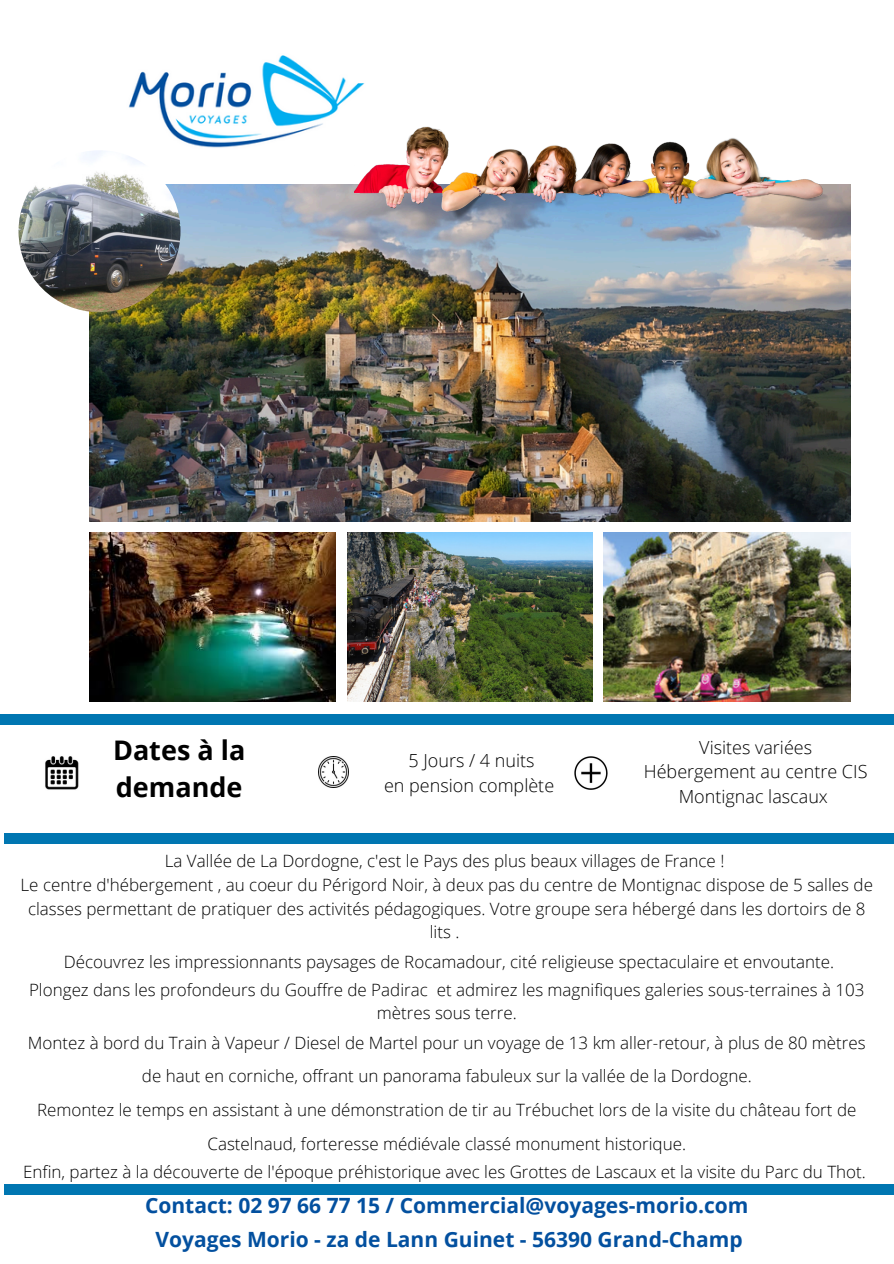
<style>
.page{position:relative;width:894px;height:1264px;background:#fff}
.page>*{position:absolute;margin:0;border:0;box-sizing:border-box;transform-origin:0 0}
.t1{font:700 27px/37.2px "Open Sans";color:#000}
.t2{font:700 21px "Open Sans";color:#03509f}
.t3{font:300 18px/24.8px "Open Sans";color:#000;text-align:center}
.t4{font:300 16.95px/23.7px "Open Sans";color:#000;text-align:center}
</style>
<div class="page">
<img style="left:128px;top:55px;width:237px;height:93px">
<img style="left:45px;top:756px;width:34px;height:34px">
<img style="left:318px;top:757px;width:30px;height:30px">
<img style="left:574px;top:757px;width:33px;height:32px">
<div style="left:0;top:714px;width:893px;height:10px;background:#0076b1"></div>
<div style="left:5px;top:833px;width:888px;height:10px;background:#0076b1"></div>
<div style="left:4px;top:1184px;width:889px;height:10px;background:#0076b1"></div>
<img style="left:347px;top:532px;width:245px;height:169px">
<img style="left:89px;top:185px;width:761px;height:336px">
<img style="left:603px;top:532px;width:247px;height:169px">
<img style="left:89px;top:532px;width:247px;height:169px">
<img style="left:18px;top:150px;width:162px;height:162px;border-radius:50%">
<img style="left:354px;top:125px;width:474px;height:93px">
<h2 class="t1" style="left:113px;top:730px;width:134px">Dates à la demande</h2>
<p class="t3" style="left:408px;top:747px;width:127px">5 Jours / 4 nuits</p>
<h2 class="t3" style="left:384px;top:772px;width:172px">en pension complète</h2>
<p class="t3" style="left:699px;top:734px;width:114px">Visites variées</p>
<p class="t3" style="left:643px;top:759px;width:225px">Hébergement au centre CIS<br>Montignac lascaux</p>
<p class="t4" style="left:165px;top:849px;width:561px">La Vallée de La Dordogne, c'est le Pays des plus beaux villages de France !</p>
<p class="t4" style="left:21px;top:872px;width:853px">Le centre d'hébergement , au coeur du Périgord Noir, à deux pas du centre de Montignac dispose de 5 salles de classes permettant de pratiquer des activités pédagogiques. Votre groupe sera hébergé dans les dortoirs de 8 lits .</p>
<p class="t4" style="left:64px;top:949px;width:771px">Découvrez les impressionnants paysages de Rocamadour, cité religieuse spectaculaire et envoutante.</p>
<p class="t4" style="left:29px;top:977px;width:836px">Plongez dans les profondeurs du Gouffre de Padirac et admirez les magnifiques galeries sous-terraines à 103 mètres sous terre.</p>
<p class="t4" style="left:28px;top:1025px;width:839px;line-height:33.8px">Montez à bord du Train à Vapeur / Diesel de Martel pour un voyage de 13 km aller-retour, à plus de 80 mètres de haut en corniche, offrant un panorama fabuleux sur la vallée de la Dordogne.</p>
<p class="t4" style="left:37px;top:1092px;width:820px;line-height:33.8px">Remontez le temps en assistant à une démonstration de tir au Trébuchet lors de la visite du château fort de<br>Castelnaud, forteresse médiévale classé monument historique.</p>
<p class="t4" style="left:23px;top:1159px;width:844px">Enfin, partez à la découverte de l'époque préhistorique avec les Grottes de Lascaux et la visite du Parc du Thot.</p>
<p class="t2" style="left:145px;top:1190px;width:604px">Contact: 02 97 66 77 15 / Commercial@voyages-morio.com</p>
<p class="t2" style="left:155px;top:1224px;width:588px">Voyages Morio - za de Lann Guinet - 56390 Grand-Champ</p>
</div>
